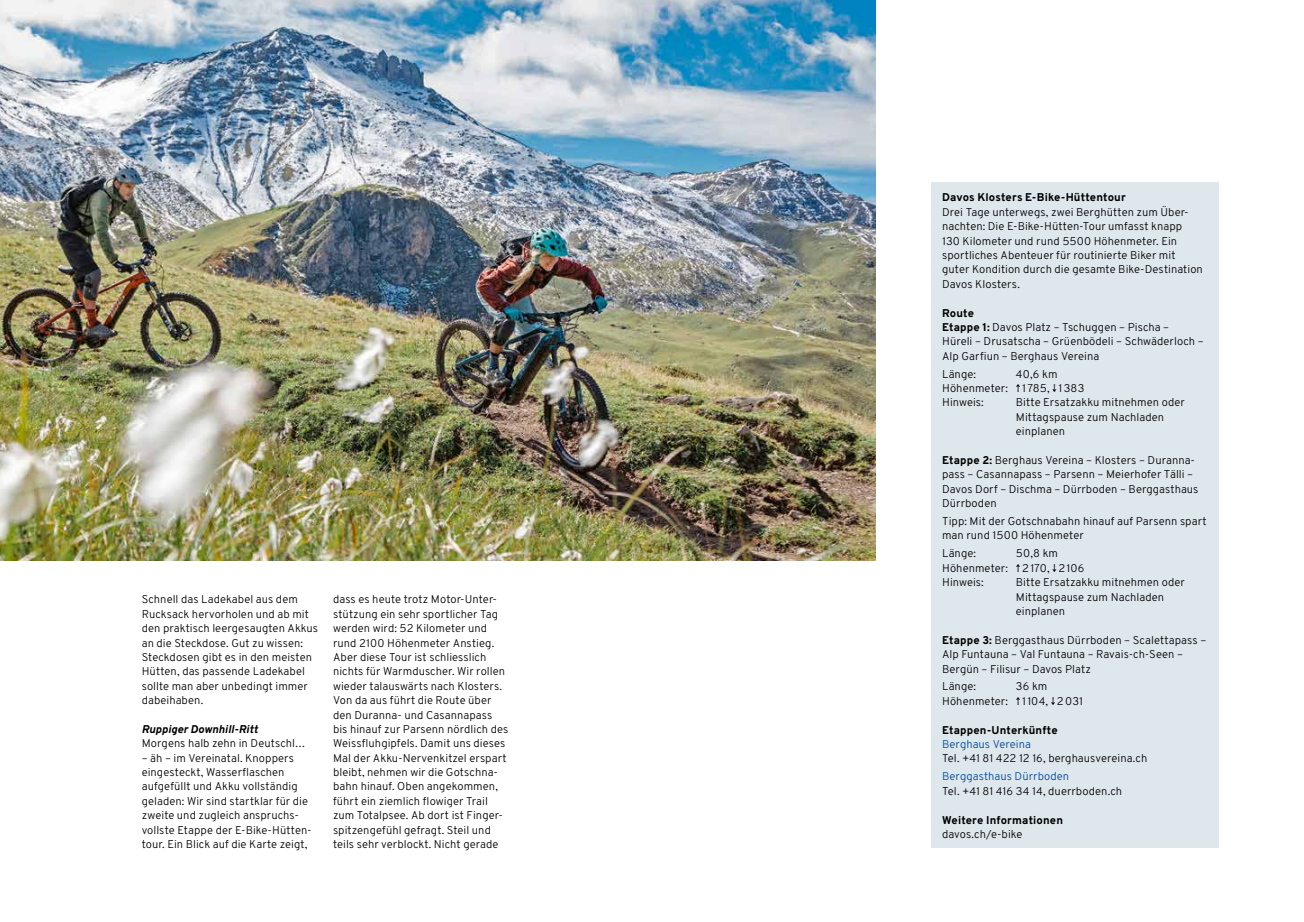
<style>
.page{position:relative;width:1304px;height:922px;background:#fff}
.page>*{position:absolute;margin:0;border:0;box-sizing:border-box;transform-origin:0 0}
.t1{font:300 11.25px/14.4px "Overpass";letter-spacing:.005em;color:#000}
.t2{font:800 11.25px "Overpass";letter-spacing:.01em;color:#000}
.t3{font:300 11.25px "Overpass";letter-spacing:.005em;color:#004798}
.t4{font:italic 800 11.25px "Overpass";letter-spacing:.01em;color:#000}
.s1{font-weight:800}
</style>
<div class="page">
<div style="left:932px;top:183px;width:287px;height:664px;background:#dee7eb"></div>
<img style="left:0;top:0;width:875px;height:560px">
<p class="t1" style="left:142px;top:592px;width:178px">Schnell das Ladekabel aus dem<br>Rucksack hervorholen und ab mit den praktisch leergesaugten Akkus an die Steckdose. Gut zu wissen:<br>Steckdosen gibt es in den meisten<br>Hütten, das passende Ladekabel sollte man aber unbedingt immer dabeihaben.</p>
<p class="t4" style="left:142px;top:721px;width:118px">Ruppiger Downhill-Ritt</p>
<p class="t1" style="left:142px;top:736px;width:165px">Morgens halb zehn in Deutschl…</p>
<p class="t1" style="left:142px;top:750px;width:172px">– äh – im Vereinatal. Knoppers eingesteckt, Wasserflaschen aufgefüllt und Akku vollständig geladen: Wir sind startklar für die zweite und zugleich anspruchs&shy;vollste Etappe der E-Bike-Hütten&shy;tour. Ein Blick auf die Karte zeigt,</p>
<p class="t1" style="left:333px;top:592px;width:177px">dass es heute trotz Motor-Unter&shy;stützung ein sehr sportlicher Tag werden wird: 52 Kilometer und rund 2100 Höhenmeter Anstieg.<br>Aber diese Tour ist schliesslich nichts für Warmduscher. Wir rollen wieder talauswärts nach Klosters.<br>Von da aus führt die Route über den Duranna- und Casannapass bis hinauf zur Parsenn nördlich des Weissfluhgipfels. Damit uns dieses Mal der Akku-Nervenkitzel erspart bleibt, nehmen wir die Gotschna&shy;bahn hinauf. Oben angekommen, führt ein ziemlich flowiger Trail zum Totalpsee. Ab dort ist Finger&shy;spitzengefühl gefragt. Steil und teils sehr verblockt. Nicht gerade</p>
<p class="t2" style="left:942px;top:190px;width:185px">Davos Klosters E-Bike-Hüttentour</p>
<p class="t1" style="left:942px;top:205px;width:262px">Drei Tage unterwegs, zwei Berghütten zum Über&shy;nachten: Die E-Bike-Hütten-Tour umfasst knapp<br>130 Kilometer und rund 5500 Höhenmeter. Ein sportliches Abenteuer für routinierte Biker mit guter Kondition durch die gesamte Bike-Destination Davos Klosters.</p>
<p class="t1" style="left:942px;top:305px;width:263px"><span class="s1">Route<br>Etappe 1:</span> Davos Platz – Tschuggen – Pischa –<br>Hüreli – Drusatscha – Grüenbödeli – Schwäderloch –<br>Alp Garfiun – Berghaus Vereina</p>
<p class="t1" style="left:942px;top:366px;width:36px">Länge:</p>
<p class="t1" style="left:942px;top:366px;width:144px;text-indent:74px">40,6 km<br>Höhenmeter: ↑1785, ↓1383<br>Hinweis:</p>
<p class="t1" style="left:1016px;top:395px;width:170px">Bitte Ersatzakku mitnehmen oder<br>Mittagspause zum Nachladen einplanen</p>
<p class="t1" style="left:942px;top:453px;width:258px"><span class="s1">Etappe 2:</span> Berghaus Vereina – Klosters – Duranna&shy;pass – Casannapass – Parsenn – Meierhofer Tälli – Davos Dorf – Dischma – Dürrboden – Berggasthaus Dürrboden</p>
<p class="t1" style="left:942px;top:514px;width:266px">Tipp: Mit der Gotschnabahn hinauf auf Parsenn spart man rund 1500 Höhenmeter</p>
<p class="t1" style="left:942px;top:546px;width:36px">Länge:</p>
<p class="t1" style="left:942px;top:546px;width:144px;text-indent:74px">50,8 km<br>Höhenmeter: ↑2170, ↓2106<br>Hinweis:</p>
<p class="t1" style="left:1016px;top:575px;width:170px">Bitte Ersatzakku mitnehmen oder<br>Mittagspause zum Nachladen einplanen</p>
<p class="t1" style="left:942px;top:632px;width:266px"><span class="s1">Etappe 3:</span> Berggasthaus Dürrboden – Scalettapass –<br>Alp Funtauna – Val Funtauna – Ravais-ch-Seen –<br>Bergün – Filisur – Davos Platz</p>
<p class="t1" style="left:942px;top:679px;width:36px">Länge:</p>
<p class="t1" style="left:942px;top:679px;width:142px;text-indent:74px">36 km<br>Höhenmeter: ↑1104, ↓2031</p>
<p class="t2" style="left:942px;top:722px;width:117px">Etappen-Unterkünfte</p>
<p class="t3" style="left:942px;top:737px;width:90px">Berghaus Vereina</p>
<p class="t1" style="left:942px;top:751px;width:207px">Tel. +41 81 422 12 16, berghausvereina.ch</p>
<p class="t3" style="left:942px;top:769px;width:129px">Berggasthaus Dürrboden</p>
<p class="t1" style="left:942px;top:783px;width:182px">Tel. +41 81 416 34 14, duerrboden.ch</p>
<p class="t2" style="left:942px;top:812px;width:122px">Weitere Informationen</p>
<p class="t1" style="left:942px;top:826px;width:82px">davos.ch/e-bike</p>
</div>
